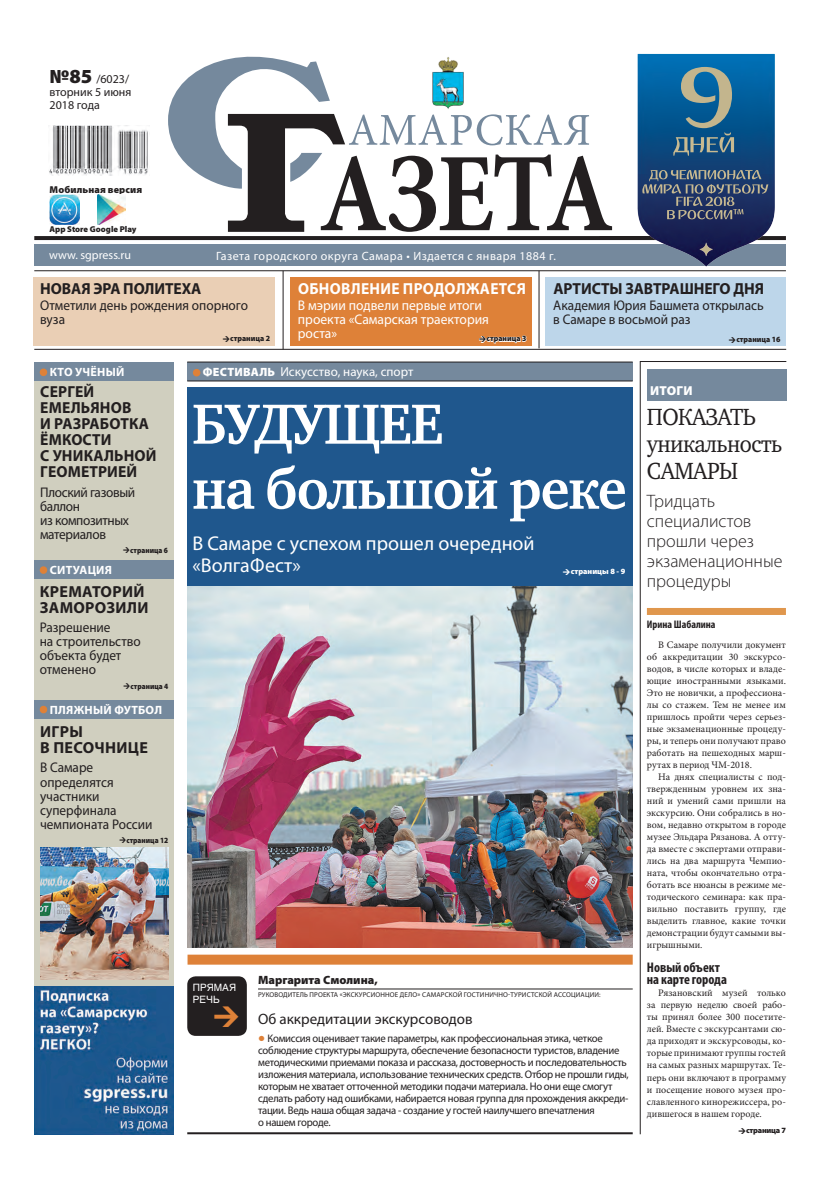
<style>
.page{position:relative;width:820px;height:1191px;background:#fff}
.page>*{position:absolute;margin:0;border:0;box-sizing:border-box;transform-origin:0 0}
.t1{font:700 58px/65px "Charter C";letter-spacing:-.025em;color:#fff;scale:.95 1}
.t2{font:24px/27px "Charter C";letter-spacing:-.025em;color:#231f20;scale:.93 1}
.t3{font:20px "Myriad Pro";color:#fff}
.t4{font:300 18px/20px "Myriad Pro";color:#231f20}
.t5{font:700 16px/16px "Myriad Pro";letter-spacing:.01em;color:#231f20}
.t6{font:700 16px "Myriad Pro";letter-spacing:.02em;color:#fff;scale:.96 1}
.t7{font:15px "Myriad Pro";color:#231f20}
.t8{font:14px/14px "Myriad Pro";color:#231f20;scale:.95 1}
.t9{font:14px/14px "Myriad Pro";color:#fff}
.t10{font:14px/14px "Myriad Pro";letter-spacing:-.025em;color:#231f20;scale:.95 1}
.t11{font:700 condensed 14px/12px "Myriad Pro";color:#231f20}
.t12{font:13px "Myriad Pro";color:#fff}
.t13{font:900 13px "Myriad Pro";letter-spacing:.02em;color:#fff}
.t14{font:12px "Myriad Pro";letter-spacing:.04em;color:#fff}
.t15{font:700 12px "Myriad Pro";letter-spacing:.02em;color:#fff}
.t16{font:12px/13px "Myriad Pro";color:#231f20}
.t17{font:900 12px "Myriad Pro";color:#231f20}
.t18{font:12px "Myriad Pro";color:#fff}
.t19{font:11px/12px "Myriad Pro";letter-spacing:-.025em;color:#231f20}
.t20{font:700 condensed 11px "Myriad Pro";color:#231f20}
.t21{font:10px/12px "Minion Pro";color:#231f20;text-align:justify}
.t22{font:900 10px "Myriad Pro";letter-spacing:.01em;color:#231f20}
.t23{font:10px/12px "Helios";color:#fff}
.t24{font:900 8.5px "Myriad Pro";color:#231f20}
.t25{font:900 8px "Myriad Pro";color:#231f20;scale:.95 1}
.t26{font:900 8px "Myriad Pro";color:#231f20;scale:.9 1}
.t27{font:900 8px "Myriad Pro";color:#fff}
.t28{font:900 8px "Myriad Pro";letter-spacing:-.03em;color:#231f20}
.t29{font:7px "Myriad Pro";letter-spacing:.02em;color:#231f20}
.s1{font-weight:900;font-size:20px}
.s2{font-weight:900;font-size:12px}
.s3{font-size:25px;color:#de8138}
</style>
<div class="page">
<img style="left:187px;top:586px;width:445px;height:361px">
<div style="left:187px;top:387px;width:445px;height:199px;background:#1f578d"></div>
<svg style="left:639px;top:361px;width:147px;height:773px"></svg>
<div style="left:34px;top:378px;width:139px;height:756px;background:#d0cfbf"></div>
<div style="left:545px;top:277px;width:240px;height:68px;background:#bdd6ea"></div>
<svg style="left:168px;top:56px;width:444px;height:176px"></svg>
<hr style="left:34px;top:349px;width:751px;height:1px;background:#231f20">
<div style="left:34px;top:277px;width:241px;height:68px;background:#eacfb5"></div>
<div style="left:291px;top:277px;width:241px;height:68px;background:#de8138"></div>
<div style="left:34px;top:244px;width:751px;height:21px;background:#75899d"></div>
<svg style="left:34px;top:236px;width:565px;height:4px;background:#262223"></svg>
<div style="left:187px;top:362px;width:445px;height:19px;background:#75899d"></div>
<hr style="left:187px;top:362px;width:445px;height:1px;background:#231f20">
<hr style="left:187px;top:381px;width:445px;height:1px;background:#231f20">
<div style="left:193px;top:369px;width:7px;height:7px;background:#de8138;border-radius:50%"></div>
<hr style="left:282px;top:271px;width:1px;height:78px;background:#231f20">
<hr style="left:538px;top:271px;width:1px;height:77px;background:#231f20">
<div style="left:187px;top:954px;width:445px;height:10px;background:#de8138"></div>
<div style="left:34px;top:362px;width:139px;height:19px;background:#75899d"></div>
<div style="left:40px;top:368px;width:7px;height:8px;background:#de8138;border-radius:50%"></div>
<div style="left:187px;top:976px;width:60px;height:59px;background:#231f20;border-radius:9px"></div>
<div style="left:647px;top:369px;width:138px;height:31px;background:#75899d"></div>
<img style="left:49px;top:126px;width:99px;height:49px">
<img style="left:50px;top:195px;width:30px;height:29px">
<img style="left:97px;top:195px;width:28px;height:29px">
<hr style="left:34px;top:270px;width:751px;height:1px;background:#231f20">
<hr style="left:187px;top:1132px;width:445px;height:2px;background:#231f20">
<hr style="left:258px;top:988px;width:374px;height:1px;background:#231f20">
<img style="left:34px;top:986px;width:139px;height:148px">
<div style="left:34px;top:700px;width:139px;height:18px;background:#75899d"></div>
<div style="left:40px;top:706px;width:7px;height:7px;background:#de8138;border-radius:50%"></div>
<hr style="left:599px;top:236px;width:59px;height:4px;background:#231f20">
<div style="left:34px;top:560px;width:139px;height:19px;background:#75899d"></div>
<div style="left:40px;top:566px;width:7px;height:8px;background:#de8138;border-radius:50%"></div>
<div style="left:646px;top:608px;width:139px;height:7px;background:#e0974d"></div>
<img style="left:618px;top:53px;width:167px;height:214px">
<svg style="left:642px;top:170px;width:126px;height:49px;background:#40506e"></svg>
<svg style="left:673px;top:67px;width:60px;height:89px;background:#437691"></svg>
<img style="left:40px;top:847px;width:128px;height:133px">
<svg style="left:478px;top:335px;width:49px;height:15px"></svg>
<svg style="left:738px;top:1128px;width:7px;height:6px"></svg>
<p class="t16" style="left:50px;top:73px;width:83px"><span class="s1">№85</span> /6023/ вторник 5 июня<br>2018 года</p>
<p class="t22" style="left:50px;top:184px;width:94px">Мобильная версия</p>
<p class="t24" style="left:50px;top:224px;width:88px">App Store Google Play</p>
<p class="t18" style="left:49px;top:247px;width:83px">www. sgpress.ru</p>
<p class="t14" style="left:216px;top:248px;width:341px">Газета городского округа Самара • Издается с января 1884 г.</p>
<h3 class="t5" style="left:40px;top:280px;width:162px">НОВАЯ ЭРА ПОЛИТЕХА</h3>
<h3 class="t8" style="left:40px;top:298px;width:220px">Отметили день рождения опорного вуза</h3>
<p class="t25" style="left:230px;top:334px;width:43px">страница 2</p>
<h3 class="t6" style="left:298px;top:278px;width:239px">ОБНОВЛЕНИЕ ПРОДОЛЖАЕТСЯ</h3>
<h3 class="t9" style="left:298px;top:298px;width:192px">В мэрии подвели первые итоги проекта «Самарская траектория роста»</h3>
<p class="t25" style="left:486px;top:334px;width:43px">страница 3</p>
<p class="t15" style="left:50px;top:364px;width:76px">КТО УЧЁНЫЙ</p>
<h3 class="t12" style="left:203px;top:364px;width:212px"><span class="s2">ФЕСТИВАЛЬ</span> Искусство, наука, спорт</h3>
<h3 class="t5" style="left:553px;top:280px;width:212px">АРТИСТЫ ЗАВТРАШНЕГО ДНЯ</h3>
<h3 class="t8" style="left:553px;top:298px;width:223px">Академия Юрия Башмета открылась в Самаре в восьмой раз</h3>
<p class="t25" style="left:736px;top:335px;width:48px">страница 16</p>
<h3 class="t5" style="left:40px;top:383px;width:118px">СЕРГЕЙ<br>ЕМЕЛЬЯНОВ<br>И РАЗРАБОТКА<br>ЁМКОСТИ<br>С УНИКАЛЬНОЙ<br>ГЕОМЕТРИЕЙ</h3>
<h3 class="t10" style="left:40px;top:485px;width:102px">Плоский газовый баллон<br>из композитных материалов</h3>
<p class="t26" style="left:130px;top:546px;width:43px">страница 6</p>
<h1 class="t1" style="left:192px;top:392px;width:459px">БУДУЩЕЕ<br>на большой реке</h1>
<h3 class="t3" style="left:192px;top:531px;width:343px">В Самаре с успехом прошел очередной</h3>
<p class="t15" style="left:50px;top:562px;width:64px">СИТУАЦИЯ</p>
<h3 class="t3" style="left:192px;top:553px;width:110px">«ВолгаФест»</h3>
<p class="t27" style="left:570px;top:567px;width:56px">страницы 8 - 9</p>
<h3 class="t5" style="left:40px;top:583px;width:110px">КРЕМАТОРИЙ<br>ЗАМОРОЗИЛИ</h3>
<h3 class="t8" style="left:40px;top:620px;width:108px">Разрешение<br>на строительство объекта будет отменено</h3>
<p class="t26" style="left:130px;top:681px;width:43px">страница 4</p>
<p class="t15" style="left:50px;top:702px;width:114px">ПЛЯЖНЫЙ ФУТБОЛ</p>
<h3 class="t5" style="left:40px;top:723px;width:109px">ИГРЫ<br>В ПЕСОЧНИЦЕ</h3>
<h3 class="t8" style="left:40px;top:760px;width:120px">В Самаре определятся участники суперфинала чемпионата России</h3>
<p class="t26" style="left:126px;top:835px;width:48px">страница 12</p>
<p class="t23" style="left:193px;top:981px;width:45px">ПРЯМАЯ<br>РЕЧЬ</p>
<p class="t17" style="left:258px;top:973px;width:121px">Маргарита Смолина,</p>
<p class="t29" style="left:258px;top:990px;width:344px">РУКОВОДИТЕЛЬ ПРОЕКТА «ЭКСКУРСИОННОЕ ДЕЛО» САМАРСКОЙ ГОСТИНИЧНО-ТУРИСТСКОЙ АССОЦИАЦИИ:</p>
<h3 class="t7" style="left:258px;top:1009px;width:216px">Об аккредитации экскурсоводов</h3>
<p class="t19" style="left:258px;top:1031px;width:372px"><span class="s3">•</span> Комиссия оценивает такие параметры, как профессиональная этика, четкое соблюдение структуры маршрута, обеспечение безопасности туристов, владение методическими приемами показа и рассказа, достоверность и последовательность изложения материала, использование технических средств. Отбор не прошли гиды, которым не хватает отточенной методики подачи материала. Но они еще смогут сделать работу над ошибками, набирается новая группа для прохождения аккреди&shy;тации. Ведь наша общая задача - создание у гостей наилучшего впечатления<br>о нашем городе.</p>
<h3 class="t13" style="left:650px;top:383px;width:44px">ИТОГИ</h3>
<h2 class="t2" style="left:646px;top:403px;width:147px">ПОКАЗАТЬ уникальность<br>САМАРЫ</h2>
<h3 class="t4" style="left:646px;top:491px;width:137px">Тридцать специалистов прошли через экзаменационные процедуры</h3>
<p class="t20" style="left:646px;top:618px;width:70px">Ирина Шабалина</p>
<p class="t21" style="left:646px;top:639px;width:140px;text-indent:11px">В Самаре получили документ об аккредитации 30 экскурсо&shy;водов, в числе которых и владе&shy;ющие иностранными языками.<br>Это не новички, а профессиона&shy;лы со стажем. Тем не менее им пришлось пройти через серьез&shy;ные экзаменационные процеду&shy;ры, и теперь они получают право работать на пешеходных марш&shy;рутах в период ЧМ-2018.</p>
<p class="t21" style="left:646px;top:771px;width:140px;text-indent:11px">На днях специалисты с под&shy;твержденным уровнем их зна&shy;ний и умений сами пришли на экскурсию. Они собрались в но&shy;вом, недавно открытом в городе музее Эльдара Рязанова. А отту&shy;да вместе с экспертами отправи&shy;лись на два маршрута Чемпио&shy;ната, чтобы окончательно отра&shy;ботать все нюансы в режиме ме&shy;тодического семинара: как пра&shy;вильно поставить группу, где выделить главное, какие точки демонстрации будут самыми вы&shy;игрышными.</p>
<h3 class="t11" style="left:646px;top:961px;width:82px">Новый объект на карте города</h3>
<p class="t21" style="left:646px;top:987px;width:140px;text-indent:11px">Рязановский музей только за первую неделю своей рабо&shy;ты принял более 300 посетите&shy;лей. Вместе с экскурсантами сю&shy;да приходят и экскурсоводы, ко&shy;торые принимают группы гостей на самых разных маршрутах. Те&shy;перь они включают в программу и посещение нового музея про&shy;славленного кинорежиссера, ро&shy;дившегося в нашем городе.</p>
<p class="t28" style="left:745px;top:1125px;width:41px">страница 7</p>
</div>
